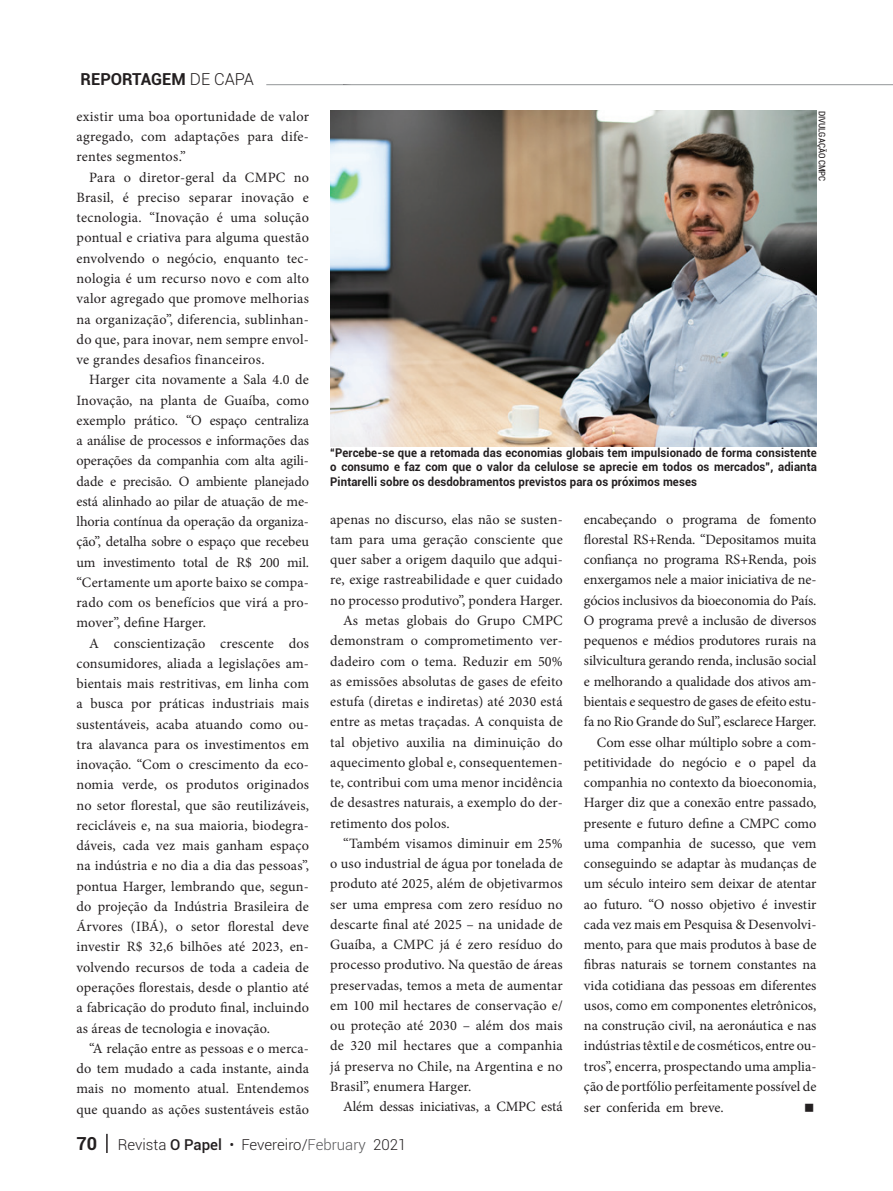
<style>
.page{position:relative;width:893px;height:1191px;background:#fff}
.page>*{position:absolute;margin:0;border:0;box-sizing:border-box;transform-origin:0 0}
.t1{font:700 16.5px "Roboto";color:#231f20}
.t2{font:300 15px "Roboto";color:#231f20}
.t3{font:14.25px/20.2px "Minion Pro";color:#231f20;text-align:justify}
.t4{font:700 12px/14.4px "Roboto";letter-spacing:.01em;color:#231f20;text-align:justify;scale:.95 1}
.t5{font:condensed 9px "Roboto";color:#231f20}
.s1{font-weight:300}
.s2{font-weight:700;font-size:18px}
.s3{font-weight:500}
.s4{color:#57585a}
</style>
<div class="page">
<hr style="left:266px;top:84px;width:627px;height:1px;background:#939598">
<hr style="left:106px;top:1133px;width:2px;height:20px;background:#231f20">
<img style="left:330px;top:111px;width:486px;height:335px">
<p class="t1" style="left:81px;top:68px;width:175px">REPORTAGEM <span class="s1">DE CAPA</span></p>
<p class="t3" style="left:77px;top:106px;width:234px">existir uma boa oportunidade de valor agregado, com adaptações para dife&shy;rentes segmentos.”</p>
<p class="t3" style="left:77px;top:167px;width:234px;text-indent:13px">Para o diretor-geral da CMPC no Brasil, é preciso separar inovação e tecnologia. “Inovação é uma solução pontual e criativa para alguma questão envolvendo o negócio, enquanto tec&shy;nologia é um recurso novo e com alto valor agregado que promove melhorias na organização”, diferencia, sublinhan&shy;do que, para inovar, nem sempre envol&shy;ve grandes desafios financeiros.</p>
<p class="t3" style="left:77px;top:370px;width:234px;text-indent:13px">Harger cita novamente a Sala 4.0 de Inovação, na planta de Guaíba, como exemplo prático. “O espaço centraliza a análise de processos e informações das operações da companhia com alta agili&shy;dade e precisão. O ambiente planejado está alinhado ao pilar de atuação de me&shy;lhoria contínua da operação da organiza&shy;ção”, detalha sobre o espaço que recebeu um investimento total de R$ 200 mil. “Certamente um aporte baixo se compa&shy;rado com os benefícios que virá a pro&shy;mover”, define Harger.</p>
<p class="t3" style="left:77px;top:633px;width:234px;text-indent:13px">A conscientização crescente dos consumidores, aliada a legislações am&shy;bientais mais restritivas, em linha com a busca por práticas industriais mais sustentáveis, acaba atuando como ou&shy;tra alavanca para os investimentos em inovação. “Com o crescimento da eco&shy;nomia verde, os produtos originados no setor florestal, que são reutilizáveis, recicláveis e, na sua maioria, biodegra&shy;dáveis, cada vez mais ganham espaço na indústria e no dia a dia das pessoas”, pontua Harger, lembrando que, segun&shy;do projeção da Indústria Brasileira de Árvores (IBÁ), o setor florestal deve investir R$ 32,6 bilhões até 2023, en&shy;volvendo recursos de toda a cadeia de operações florestais, desde o plantio até a fabricação do produto final, incluindo as áreas de tecnologia e inovação.</p>
<p class="t3" style="left:77px;top:1038px;width:234px;text-indent:13px">“A relação entre as pessoas e o merca&shy;do tem mudado a cada instante, ainda mais no momento atual. Entendemos que quando as ações sustentáveis estão</p>
<p class="t5" style="left:828px;top:111px;width:72px;rotate:90deg">DIVULGAÇÃO CMPC</p>
<p class="t4" style="left:330px;top:445px;width:514px">“Percebe-se que a retomada das economias globais tem impulsionado de forma consistente o consumo e faz com que o valor da celulose se aprecie em todos os mercados”, adianta Pintarelli sobre os desdobramentos previstos para os próximos meses</p>
<p class="t3" style="left:330px;top:509px;width:234px">apenas no discurso, elas não se susten-</p>
<p class="t3" style="left:330px;top:529px;width:234px">tam para uma geração consciente que</p>
<p class="t3" style="left:330px;top:549px;width:234px">quer saber a origem daquilo que adqui-</p>
<p class="t3" style="left:330px;top:570px;width:234px">re, exige rastreabilidade e quer cuidado</p>
<p class="t3" style="left:330px;top:590px;width:234px">no processo produtivo”, pondera Harger.</p>
<p class="t3" style="left:343px;top:610px;width:221px">As metas globais do Grupo CMPC</p>
<p class="t3" style="left:330px;top:630px;width:234px">demonstram o comprometimento ver-</p>
<p class="t3" style="left:330px;top:651px;width:234px">dadeiro com o tema. Reduzir em 50%</p>
<p class="t3" style="left:330px;top:671px;width:234px">as emissões absolutas de gases de efeito</p>
<p class="t3" style="left:330px;top:691px;width:234px">estufa (diretas e indiretas) até 2030 está</p>
<p class="t3" style="left:330px;top:711px;width:234px">entre as metas traçadas. A conquista de</p>
<p class="t3" style="left:330px;top:732px;width:234px">tal objetivo auxilia na diminuição do</p>
<p class="t3" style="left:330px;top:752px;width:234px">aquecimento global e, consequentemen-</p>
<p class="t3" style="left:330px;top:772px;width:234px">te, contribui com uma menor incidência</p>
<p class="t3" style="left:330px;top:792px;width:234px">de desastres naturais, a exemplo do der-</p>
<p class="t3" style="left:330px;top:813px;width:121px">retimento dos polos.</p>
<p class="t3" style="left:343px;top:833px;width:221px">“Também visamos diminuir em 25%</p>
<p class="t3" style="left:330px;top:853px;width:234px">o uso industrial de água por tonelada de</p>
<p class="t3" style="left:330px;top:873px;width:234px">produto até 2025, além de objetivarmos</p>
<p class="t3" style="left:330px;top:894px;width:234px">ser uma empresa com zero resíduo no</p>
<p class="t3" style="left:330px;top:914px;width:234px">descarte final até 2025 – na unidade de</p>
<p class="t3" style="left:330px;top:934px;width:234px">Guaíba, a CMPC já é zero resíduo do</p>
<p class="t3" style="left:330px;top:954px;width:234px">processo produtivo. Na questão de áreas</p>
<p class="t3" style="left:330px;top:975px;width:234px">preservadas, temos a meta de aumentar</p>
<p class="t3" style="left:330px;top:995px;width:234px">em 100 mil hectares de conservação e/</p>
<p class="t3" style="left:330px;top:1015px;width:234px">ou proteção até 2030 – além dos mais</p>
<p class="t3" style="left:330px;top:1035px;width:234px">de 320 mil hectares que a companhia</p>
<p class="t3" style="left:330px;top:1056px;width:234px">já preserva no Chile, na Argentina e no</p>
<p class="t3" style="left:330px;top:1076px;width:143px">Brasil”, enumera Harger.</p>
<p class="t3" style="left:343px;top:1096px;width:221px">Além dessas iniciativas, a CMPC está</p>
<p class="t3" style="left:584px;top:509px;width:234px">encabeçando o programa de fomento</p>
<p class="t3" style="left:584px;top:529px;width:234px">florestal RS+Renda. “Depositamos muita</p>
<p class="t3" style="left:584px;top:549px;width:234px">confiança no programa RS+Renda, pois</p>
<p class="t3" style="left:584px;top:570px;width:234px">enxergamos nele a maior iniciativa de ne-</p>
<p class="t3" style="left:584px;top:590px;width:234px">gócios inclusivos da bioeconomia do País.</p>
<p class="t3" style="left:584px;top:610px;width:234px">O programa prevê a inclusão de diversos</p>
<p class="t3" style="left:584px;top:630px;width:234px">pequenos e médios produtores rurais na</p>
<p class="t3" style="left:584px;top:651px;width:234px">silvicultura gerando renda, inclusão social</p>
<p class="t3" style="left:584px;top:671px;width:234px">e melhorando a qualidade dos ativos am-</p>
<p class="t3" style="left:584px;top:691px;width:234px">bientais e sequestro de gases de efeito estu-</p>
<p class="t3" style="left:584px;top:711px;width:234px">fa no Rio Grande do Sul”, esclarece Harger.</p>
<p class="t3" style="left:597px;top:732px;width:221px">Com esse olhar múltiplo sobre a com-</p>
<p class="t3" style="left:584px;top:752px;width:234px">petitividade do negócio e o papel da</p>
<p class="t3" style="left:584px;top:772px;width:234px">companhia no contexto da bioeconomia,</p>
<p class="t3" style="left:584px;top:792px;width:234px">Harger diz que a conexão entre passado,</p>
<p class="t3" style="left:584px;top:813px;width:234px">presente e futuro define a CMPC como</p>
<p class="t3" style="left:584px;top:833px;width:234px">uma companhia de sucesso, que vem</p>
<p class="t3" style="left:584px;top:853px;width:234px">conseguindo se adaptar às mudanças de</p>
<p class="t3" style="left:584px;top:873px;width:234px">um século inteiro sem deixar de atentar</p>
<p class="t3" style="left:584px;top:894px;width:234px">ao futuro. “O nosso objetivo é investir</p>
<p class="t3" style="left:584px;top:914px;width:234px">cada vez mais em Pesquisa &amp; Desenvolvi-</p>
<p class="t3" style="left:584px;top:934px;width:234px">mento, para que mais produtos à base de</p>
<p class="t3" style="left:584px;top:954px;width:234px">fibras naturais se tornem constantes na</p>
<p class="t3" style="left:584px;top:975px;width:234px">vida cotidiana das pessoas em diferentes</p>
<p class="t3" style="left:584px;top:995px;width:234px">usos, como em componentes eletrônicos,</p>
<p class="t3" style="left:584px;top:1015px;width:234px">na construção civil, na aeronáutica e nas</p>
<p class="t3" style="left:584px;top:1035px;width:234px">indústrias têxtil e de cosméticos, entre ou-</p>
<p class="t3" style="left:584px;top:1056px;width:234px">tros”, encerra, prospectando uma amplia-</p>
<p class="t3" style="left:584px;top:1076px;width:234px">ção de portfólio perfeitamente possível de</p>
<p class="t3" style="left:584px;top:1097px;width:141px">ser conferida em breve.</p>
<p class="t2" style="left:77px;top:1133px;width:331px"><span class="s2">70</span> Revista <span class="s3">O Papel</span> • Fevereiro/<span class="s4">February</span> 2021</p>
</div>
